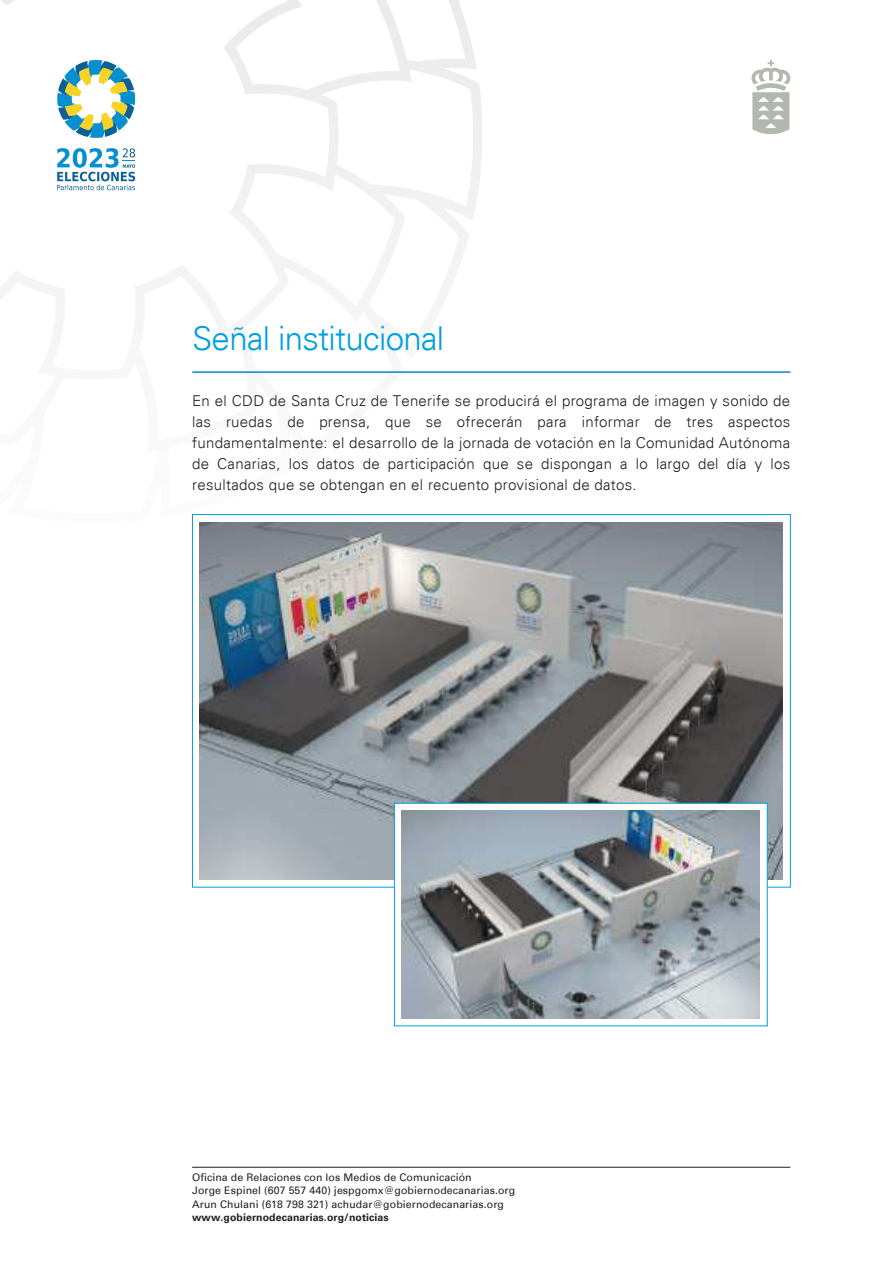
<style>
.page{position:relative;width:893px;height:1263px;background:#fff}
.page>*{position:absolute;margin:0;border:0;box-sizing:border-box;transform-origin:0 0}
.t1{font:300 33px "Univers";letter-spacing:-.02em;color:#009ee2}
.t2{font:300 15px/21px "Univers";letter-spacing:.02em;color:#241f1f;text-align:justify}
.t3{font:10.5px/13.5px "Univers";letter-spacing:.01em;color:#241f1f}
.t4{font:700 10.5px "Univers";letter-spacing:.01em;color:#241f1f}
</style>
<div class="page">
<img style="left:0;top:0;width:572px;height:372px">
<hr style="left:192px;top:1167px;width:598px;height:1px;background:#241f1f">
<svg style="left:751px;top:60px;width:39px;height:74px"></svg>
<svg style="left:57px;top:60px;width:78px;height:78px"></svg>
<svg style="left:57px;top:148px;width:78px;height:42px"></svg>
<hr style="left:192px;top:372px;width:598px;height:1px;background:#009ee2">
<div style="left:192px;top:514px;width:599px;height:373px;background:#fff;border:1px solid #009ee2"></div>
<img style="left:200px;top:522px;width:583px;height:358px">
<div style="left:394px;top:803px;width:374px;height:223px;background:#fff;border:1px solid #009ee2"></div>
<img style="left:402px;top:811px;width:358px;height:207px">
<h1 class="t1" style="left:192px;top:326px;width:254px">Señal institucional</h1>
<p class="t2" style="left:192px;top:391px;width:600px">En el CDD de Santa Cruz de Tenerife se producirá el programa de imagen y sonido de las ruedas de prensa, que se ofrecerán para informar de tres aspectos fundamentalmente: el desarrollo de la jornada de votación en la Comunidad Autónoma de Canarias, los datos de participación que se dispongan a lo largo del día y los resultados que se obtengan en el recuento provisional de datos.</p>
<p class="t3" style="left:192px;top:1171px;width:325px">Oficina de Relaciones con los Medios de Comunicación<br>Jorge Espinel (607 557 440) jespgomx@gobiernodecanarias.org<br>Arun Chulani (618 798 321) achudar@gobiernodecanarias.org</p>
<p class="t4" style="left:192px;top:1213px;width:198px">www.gobiernodecanarias.org/noticias</p>
</div>
